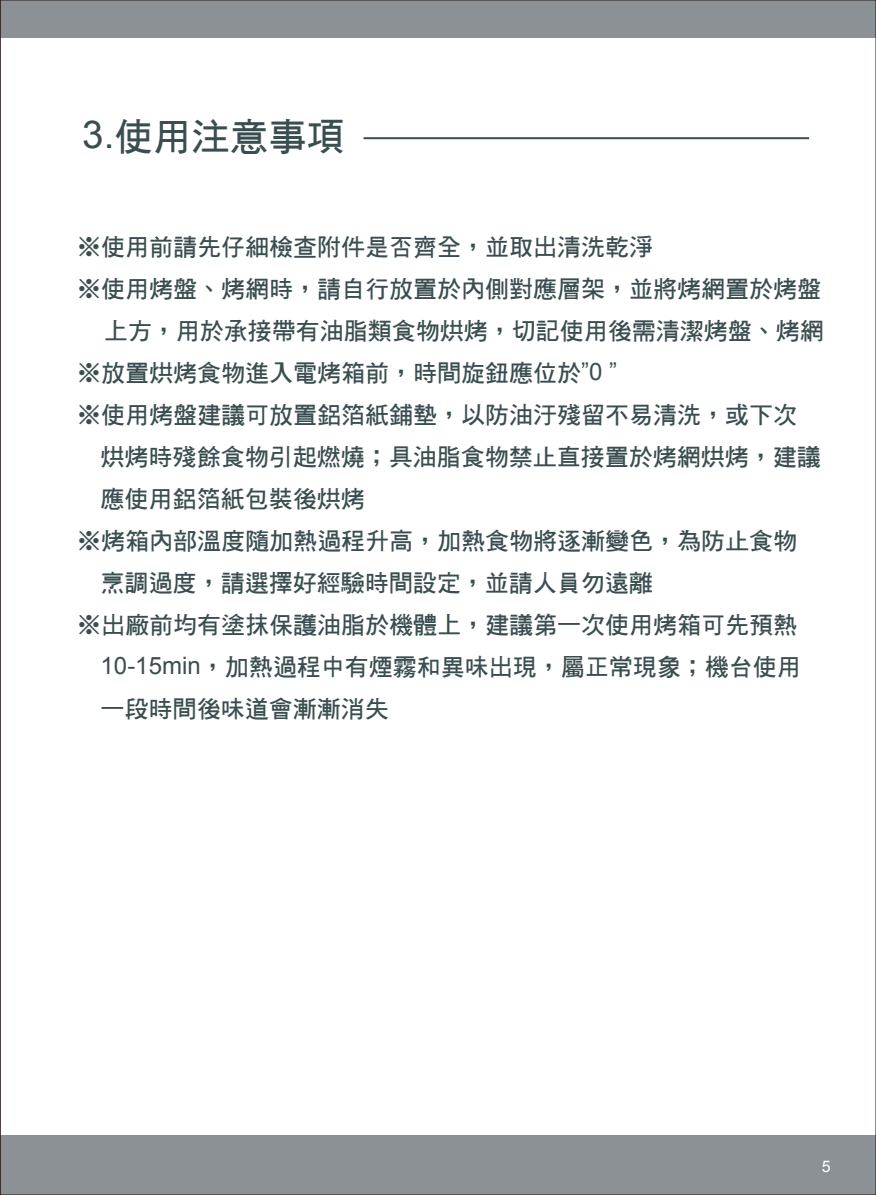
<style>
.page{position:relative;width:876px;height:1195px;background:#fff}
.page>*{position:absolute;margin:0;border:0;box-sizing:border-box;transform-origin:0 0}
.t1{font:38.4px "DF Hei Bd HK BF";color:#3a4d50}
.t2{font:24px "DF Hei Bd HK BF";color:#3a4d50}
.t3{font:16px "Arial";color:#fff}
.s1{font-family:"Arial"}
</style>
<div class="page">
<div style="left:0;top:0;width:876px;height:38px;background:#8b9194"></div>
<div style="left:0;top:1135px;width:876px;height:60px;background:#8b9194"></div>
<hr style="left:363px;top:137px;width:446px;height:2px;background:#3a4d50">
<h1 class="t1" style="left:82px;top:118px;width:264px"><span class="s1">3.</span>使用注意事項</h1>
<p class="t2" style="left:77px;top:234px;width:577px">※使用前請先仔細檢查附件是否齊全，並取出清洗乾淨</p>
<p class="t2" style="left:77px;top:276px;width:745px">※使用烤盤、烤網時，請自行放置於內側對應層架，並將烤網置於烤盤</p>
<p class="t2" style="left:104px;top:318px;width:721px">上方，用於承接帶有油脂類食物烘烤，切記使用後需清潔烤盤、烤網</p>
<p class="t2" style="left:77px;top:360px;width:541px">※放置烘烤食物進入電烤箱前，時間旋鈕應位於<span class="s1">”0 ”</span></p>
<p class="t2" style="left:77px;top:402px;width:721px">※使用烤盤建議可放置鋁箔紙鋪墊，以防油汙殘留不易清洗，或下次</p>
<p class="t2" style="left:101px;top:444px;width:722px">烘烤時殘餘食物引起燃燒；具油脂食物禁止直接置於烤網烘烤，建議</p>
<p class="t2" style="left:101px;top:486px;width:266px">應使用鋁箔紙包裝後烘烤</p>
<p class="t2" style="left:77px;top:528px;width:721px">※烤箱內部溫度隨加熱過程升高，加熱食物將逐漸變色，為防止食物</p>
<p class="t2" style="left:101px;top:570px;width:554px">烹調過度，請選擇好經驗時間設定，並請人員勿遠離</p>
<p class="t2" style="left:77px;top:612px;width:721px">※出廠前均有塗抹保護油脂於機體上，建議第一次使用烤箱可先預熱</p>
<p class="t2" style="left:101px;top:654px;width:702px"><span class="s1">10-15min</span>，加熱過程中有煙霧和異味出現，屬正常現象；機台使用</p>
<p class="t2" style="left:101px;top:696px;width:290px">一段時間後味道會漸漸消失</p>
<p class="t3" style="left:821px;top:1156px;width:10px">5</p>
</div>
